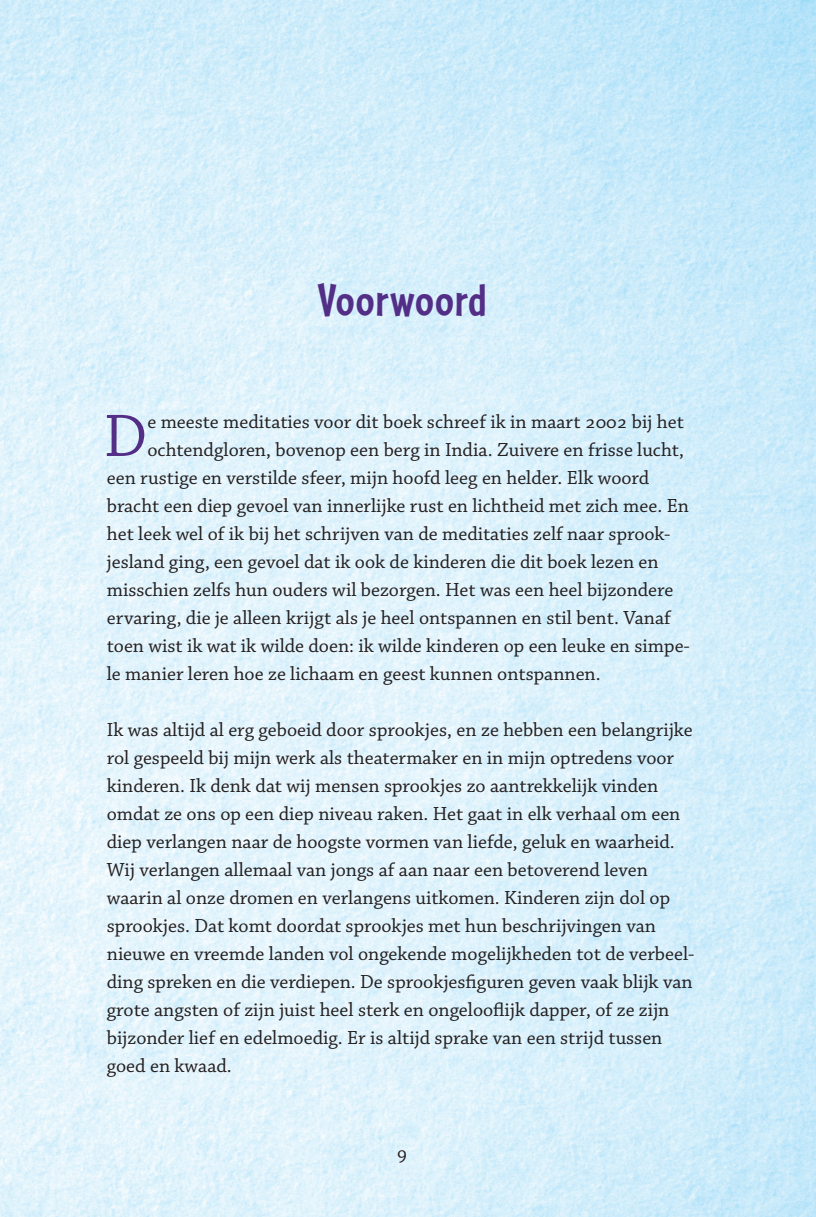
<style>
.page{position:relative;width:816px;height:1217px;background:#fff}
.page>*{position:absolute;margin:0;border:0;box-sizing:border-box;transform-origin:0 0}
.t1{font:63px "Chaparral Pro";color:#532e86}
.t2{font:700 48px "Cafeteria";letter-spacing:.02em;color:#532e86}
.t3{font:20px/28px "Chaparral Pro";color:#231f20}
</style>
<div class="page">
<img style="left:0;top:0;width:815px;height:1217px">
<h2 class="t2" style="left:317px;top:273px;width:170px">Voorwoord</h2>
<h1 class="t1" style="left:104px;top:401px;width:45px">D</h1>
<p class="t3" style="left:147px;top:408px;width:537px">e meeste meditaties voor dit boek schreef ik in maart 2002 bij het</p>
<p class="t3" style="left:147px;top:436px;width:538px">ochtendgloren, bovenop een berg in India. Zuivere en frisse lucht,</p>
<p class="t3" style="left:107px;top:464px;width:543px">een rustige en verstilde sfeer, mijn hoofd leeg en helder. Elk woord</p>
<p class="t3" style="left:107px;top:492px;width:583px">bracht een diep gevoel van innerlijke rust en lichtheid met zich mee. En</p>
<p class="t3" style="left:107px;top:520px;width:564px">het leek wel of ik bij het schrijven van de meditaties zelf naar sprook-</p>
<p class="t3" style="left:107px;top:548px;width:553px">jesland ging, een gevoel dat ik ook de kinderen die dit boek lezen en</p>
<p class="t3" style="left:107px;top:576px;width:567px">misschien zelfs hun ouders wil bezorgen. Het was een heel bijzondere</p>
<p class="t3" style="left:107px;top:604px;width:565px">ervaring, die je alleen krijgt als je heel ontspannen en stil bent. Vanaf</p>
<p class="t3" style="left:107px;top:632px;width:584px">toen wist ik wat ik wilde doen: ik wilde kinderen op een leuke en simpe-</p>
<p class="t3" style="left:107px;top:660px;width:495px">le manier leren hoe ze lichaam en geest kunnen ontspannen.</p>
<p class="t3" style="left:107px;top:716px;width:588px">Ik was altijd al erg geboeid door sprookjes, en ze hebben een belangrijke rol gespeeld bij mijn werk als theatermaker en in mijn optredens voor kinderen. Ik denk dat wij mensen sprookjes zo aantrekkelijk vinden omdat ze ons op een diep niveau raken. Het gaat in elk verhaal om een diep verlangen naar de hoogste vormen van liefde, geluk en waarheid.<br>Wij verlangen allemaal van jongs af aan naar een betoverend leven waarin al onze dromen en verlangens uitkomen. Kinderen zijn dol op sprookjes. Dat komt doordat sprookjes met hun beschrijvingen van nieuwe en vreemde landen vol ongekende mogelijkheden tot de verbeel&shy;ding spreken en die verdiepen. De sprookjesfiguren geven vaak blijk van grote angsten of zijn juist heel sterk en ongelooflijk dapper, of ze zijn bijzonder lief en edelmoedig. Er is altijd sprake van een strijd tussen goed en kwaad.</p>
<p class="t3" style="left:396px;top:1139px;width:12px">9</p>
</div>
